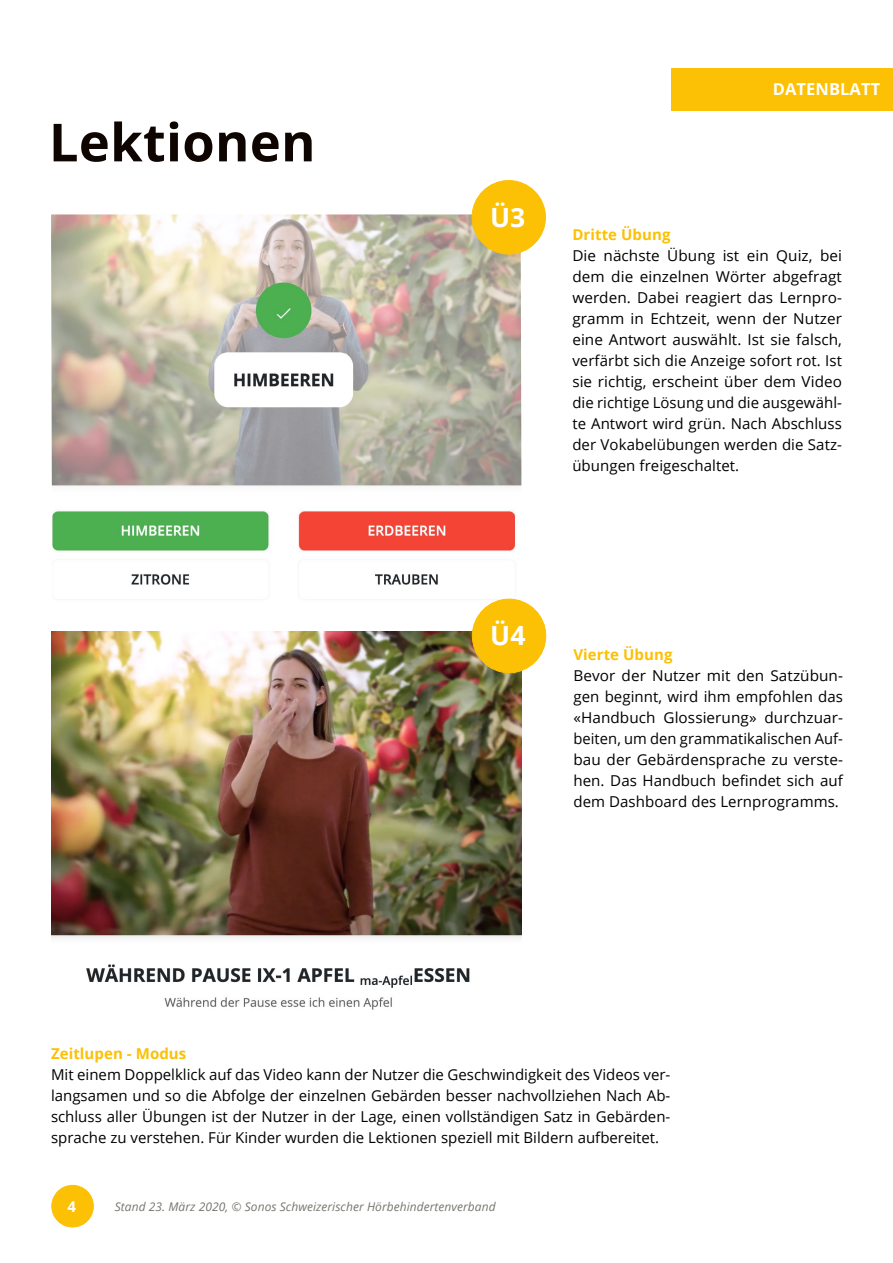
<style>
.page{position:relative;width:893px;height:1263px;background:#fff}
.page>*{position:absolute;margin:0;border:0;box-sizing:border-box;transform-origin:0 0}
.t1{font:700 52.5px "Open Sans";letter-spacing:.005em;color:#0f0500}
.t2{font:700 26.55px "Open Sans";color:#fff}
.t3{font:700 16.5px "Open Sans";letter-spacing:.005em;color:#fff}
.t4{font:15px/21px "Open Sans";letter-spacing:.005em;color:#000;text-align:justify}
.t5{font:700 15px "Open Sans";letter-spacing:.005em;color:#fcc004}
.t6{font:700 15px "Open Sans";color:#fff}
.t7{font:italic 12px "Open Sans";letter-spacing:.005em;color:#77756f}
</style>
<div class="page">
<div style="left:671px;top:68px;width:222px;height:42px;background:#fcc004"></div>
<img style="left:51px;top:214px;width:471px;height:391px">
<div style="left:472px;top:181px;width:73px;height:73px;background:#fcc004;border-radius:50%"></div>
<div style="left:472px;top:180px;width:74px;height:74px;border:1px solid #fcc004;border-radius:50%"></div>
<img style="left:52px;top:632px;width:470px;height:378px">
<div style="left:472px;top:599px;width:74px;height:74px;background:#fcc004;border-radius:50%"></div>
<div style="left:472px;top:599px;width:74px;height:74px;border:1px solid #fcc004;border-radius:50%"></div>
<div style="left:52px;top:1185px;width:41px;height:42px;background:#fcc004;border-radius:50%"></div>
<div style="left:52px;top:1185px;width:42px;height:42px;border:1px solid #fcc004;border-radius:50%"></div>
<h1 class="t1" style="left:49px;top:105px;width:268px">Lektionen</h1>
<h2 class="t2" style="left:490px;top:198px;width:37px">Ü3</h2>
<p class="t3" style="left:773px;top:78px;width:109px">DATENBLATT</p>
<p class="t5" style="left:572px;top:224px;width:100px">Dritte Übung</p>
<p class="t4" style="left:572px;top:245px;width:271px">Die nächste Übung ist ein Quiz, bei dem die einzelnen Wörter abgefragt werden. Dabei reagiert das Lernpro&shy;gramm in Echtzeit, wenn der Nutzer eine Antwort auswählt. Ist sie falsch, verfärbt sich die Anzeige sofort rot. Ist sie richtig, erscheint über dem Video die richtige Lösung und die ausgewähl&shy;te Antwort wird grün. Nach Abschluss der Vokabelübungen werden die Satz&shy;übungen freigeschaltet.</p>
<h2 class="t2" style="left:490px;top:617px;width:37px">Ü4</h2>
<p class="t5" style="left:573px;top:644px;width:101px">Vierte Übung</p>
<p class="t4" style="left:573px;top:665px;width:271px">Bevor der Nutzer mit den Satzübun&shy;gen beginnt, wird ihm empfohlen das «Handbuch Glossierung» durchzuar&shy;beiten, um den grammatikalischen Auf&shy;bau der Gebärdensprache zu verste&shy;hen. Das Handbuch befindet sich auf dem Dashboard des Lernprogramms.</p>
<p class="t5" style="left:51px;top:1043px;width:137px">Zeitlupen - Modus</p>
<p class="t4" style="left:51px;top:1064px;width:621px">Mit einem Doppelklick auf das Video kann der Nutzer die Geschwindigkeit des Videos ver&shy;langsamen und so die Abfolge der einzelnen Gebärden besser nachvollziehen Nach Ab&shy;schluss aller Übungen ist der Nutzer in der Lage, einen vollständigen Satz in Gebärden&shy;sprache zu verstehen. Für Kinder wurden die Lektionen speziell mit Bildern aufbereitet.</p>
<p class="t6" style="left:67px;top:1196px;width:10px">4</p>
<p class="t7" style="left:115px;top:1198px;width:382px">Stand 23. März 2020, © Sonos Schweizerischer Hörbehindertenverband</p>
</div>
